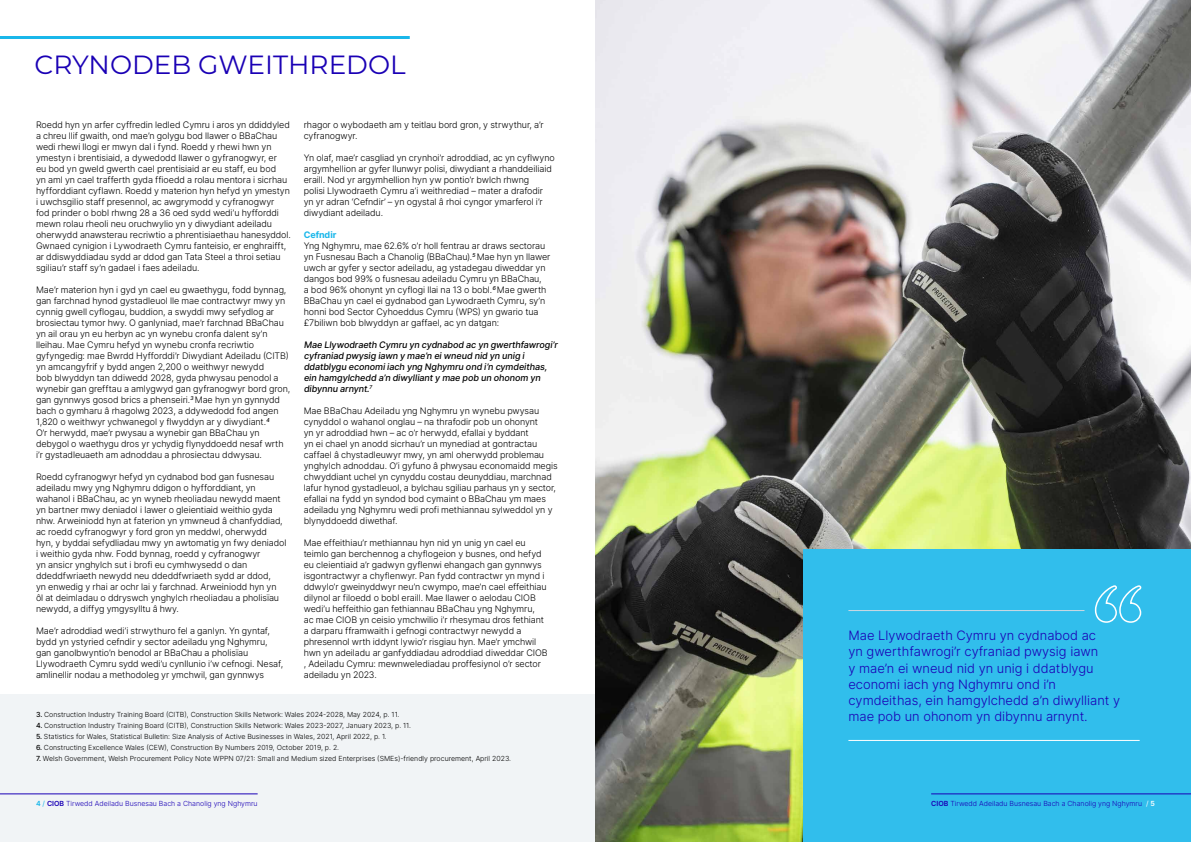
<style>
.page{position:relative;width:1191px;height:842px;background:#fff}
.page>*{position:absolute;margin:0;border:0;box-sizing:border-box;transform-origin:0 0}
.t1{font:26.3px "Montserrat";color:#1a00b5}
.t2{font:300 12.9px/16.2px "Inter";color:#1a00b5}
.t3{font:300 9px/11px "Inter";letter-spacing:-.01em;color:#000}
.t4{font:500 9px/11px "Inter";color:#000}
.t5{font:700 9px "Inter";letter-spacing:-.005em;color:#1ab7ea}
.t6{font:300 7px "Inter";color:#000}
.t7{font:300 7px "Inter";color:#1900b6}
.s1{font-weight:500}
.s2{font-weight:600;color:#1ab7ea}
.s3{font-weight:400;color:#1ab7ea}
.s4{font-weight:600}
.s5{font-weight:400;color:#fff}
.s6{font-weight:600;color:#fff}
</style>
<div class="page">
<div style="left:0;top:694px;width:595px;height:148px;background:#f1f4f6"></div>
<img style="left:596px;top:0;width:595px;height:842px">
<div style="left:803px;top:550px;width:388px;height:292px;background:#31beec"></div>
<hr style="left:848px;top:610px;width:236px;height:1px;background:#cfd9e2">
<hr style="left:848px;top:740px;width:291px;height:1px;background:#fff">
<svg style="left:1094px;top:585px;width:48px;height:38px"></svg>
<hr style="left:0;top:36px;width:410px;height:3px;background:#1ab7ea">
<hr style="left:931px;top:794px;width:260px;height:1px;background:#1900b6">
<hr style="left:0;top:794px;width:258px;height:1px;background:#1900b6">
<h1 class="t1" style="left:35px;top:46px;width:372px">CRYNODEB GWEITHREDOL</h1>
<p class="t3" style="left:36px;top:119px;width:256px">Roedd hyn yn arfer cyffredin ledled Cymru i aros yn ddiddyled a chreu llif gwaith, ond mae’n golygu bod llawer o BBaChau wedi rhewi llogi er mwyn dal i fynd. Roedd y rhewi hwn yn ymestyn i brentisiaid, a dywedodd llawer o gyfranogwyr, er<br>eu bod yn gweld gwerth cael prentisiaid ar eu staff, eu bod<br>yn aml yn cael trafferth gyda ffioedd a rolau mentora i sicrhau hyfforddiant cyflawn. Roedd y materion hyn hefyd yn ymestyn i uwchsgilio staff presennol, ac awgrymodd y cyfranogwyr<br>fod prinder o bobl rhwng 28 a 36 oed sydd wedi’u hyfforddi mewn rolau rheoli neu oruchwylio yn y diwydiant adeiladu oherwydd anawsterau recriwtio a phrentisiaethau hanesyddol.<br>Gwnaed cynigion i Lywodraeth Cymru fanteisio, er enghraifft, ar ddiswyddiadau sydd ar ddod gan Tata Steel a throi setiau sgiliau’r staff sy’n gadael i faes adeiladu.</p>
<p class="t3" style="left:36px;top:284px;width:256px">Mae’r materion hyn i gyd yn cael eu gwaethygu, fodd bynnag, gan farchnad hynod gystadleuol lle mae contractwyr mwy yn cynnig gwell cyflogau, buddion, a swyddi mwy sefydlog ar brosiectau tymor hwy. O ganlyniad, mae’r farchnad BBaChau yn ail orau yn eu herbyn ac yn wynebu cronfa dalent sy’n lleihau. Mae Cymru hefyd yn wynebu cronfa recriwtio gyfyngedig: mae Bwrdd Hyfforddi’r Diwydiant Adeiladu (CITB) yn amcangyfrif y bydd angen 2,200 o weithwyr newydd<br>bob blwyddyn tan ddiwedd 2028, gyda phwysau penodol a wynebir gan grefftau a amlygwyd gan gyfranogwyr bord gron, gan gynnwys gosod brics a phenseiri.<sup>3</sup> Mae hyn yn gynnydd bach o gymharu â rhagolwg 2023, a ddywedodd fod angen 1,820 o weithwyr ychwanegol y flwyddyn ar y diwydiant.<sup>4<br></sup>O’r herwydd, mae’r pwysau a wynebir gan BBaChau yn debygol o waethygu dros yr ychydig flynyddoedd nesaf wrth i’r gystadleuaeth am adnoddau a phrosiectau ddwysau.</p>
<p class="t3" style="left:36px;top:471px;width:252px">Roedd cyfranogwyr hefyd yn cydnabod bod gan fusnesau adeiladu mwy yng Nghymru ddigon o hyfforddiant, yn wahanol i BBaChau, ac yn wyneb rheoliadau newydd maent yn bartner mwy deniadol i lawer o gleientiaid weithio gyda nhw. Arweiniodd hyn at faterion yn ymwneud â chanfyddiad, ac roedd cyfranogwyr y ford gron yn meddwl, oherwydd hyn, y byddai sefydliadau mwy yn awtomatig yn fwy deniadol i weithio gyda nhw. Fodd bynnag, roedd y cyfranogwyr<br>yn ansicr ynghylch sut i brofi eu cymhwysedd o dan ddeddfwriaeth newydd neu ddeddfwriaeth sydd ar ddod,<br>yn enwedig y rhai ar ochr lai y farchnad. Arweiniodd hyn yn<br>ôl at deimladau o ddryswch ynghylch rheoliadau a pholisïau newydd, a diffyg ymgysylltu â hwy.</p>
<p class="t3" style="left:36px;top:625px;width:249px">Mae’r adroddiad wedi’i strwythuro fel a ganlyn. Yn gyntaf, bydd yn ystyried cefndir y sector adeiladu yng Nghymru, gan ganolbwyntio’n benodol ar BBaChau a pholisïau Llywodraeth Cymru sydd wedi’u cynllunio i’w cefnogi. Nesaf, amlinellir nodau a methodoleg yr ymchwil, gan gynnwys</p>
<p class="t3" style="left:304px;top:119px;width:241px">rhagor o wybodaeth am y teitlau bord gron, y strwythur, a’r cyfranogwyr.</p>
<p class="t3" style="left:304px;top:152px;width:252px">Yn olaf, mae’r casgliad yn crynhoi’r adroddiad, ac yn cyflwyno argymhellion ar gyfer llunwyr polisi, diwydiant a rhanddeiliaid eraill. Nod yr argymhellion hyn yw pontio’r bwlch rhwng<br>polisi Llywodraeth Cymru a’i weithrediad – mater a drafodir yn yr adran ‘Cefndir’ – yn ogystal â rhoi cyngor ymarferol i’r diwydiant adeiladu.</p>
<p class="t5" style="left:304px;top:228px;width:34px">Cefndir</p>
<p class="t3" style="left:304px;top:240px;width:248px">Yng Nghymru, mae 62.6% o’r holl fentrau ar draws sectorau yn Fusnesau Bach a Chanolig (BBaChau).<sup>5</sup> Mae hyn yn llawer uwch ar gyfer y sector adeiladu, ag ystadegau diweddar yn dangos bod 99% o fusnesau adeiladu Cymru yn BBaChau,<br>a bod 96% ohonynt yn cyflogi llai na 13 o bobl.<sup>6</sup> Mae gwerth BBaChau yn cael ei gydnabod gan Lywodraeth Cymru, sy’n honni bod Sector Cyhoeddus Cymru (WPS) yn gwario tua £7biliwn bob blwyddyn ar gaffael, ac yn datgan:</p>
<p class="t4" style="left:304px;top:339px;width:257px">Mae Llywodraeth Cymru yn cydnabod ac yn gwerthfawrogi’r cyfraniad pwysig iawn y mae’n eiwneud nid yn unig i ddatblygu economiiach yng Nghymru ond i’n cymdeithas, ein hamgylchedd a’n diwyllianty mae pob un ohonom yn dibynnu arnynt.<sup>7</sup></p>
<p class="t3" style="left:304px;top:405px;width:255px">Mae BBaChau Adeiladu yng Nghymru yn wynebu pwysau cynyddol o wahanol onglau – na thrafodir pob un ohonynt<br>yn yr adroddiad hwn – ac o’r herwydd, efallai y byddant<br>yn ei chael yn anodd sicrhau’r un mynediad at gontractau caffael â chystadleuwyr mwy, yn aml oherwydd problemau ynghylch adnoddau. O’i gyfuno â phwysau economaidd megis chwyddiant uchel yn cynyddu costau deunyddiau, marchnad lafur hynod gystadleuol, a bylchau sgiliau parhaus yn y sector, efallai na fydd yn syndod bod cymaint o BBaChau ym maes adeiladu yng Nghymru wedi profi methiannau sylweddol yn y blynyddoedd diwethaf.</p>
<p class="t3" style="left:304px;top:537px;width:245px">Mae effeithiau’r methiannau hyn nid yn unig yn cael eu teimlo gan berchennog a chyflogeion y busnes, ond hefyd eu cleientiaid a’r gadwyn gyflenwi ehangach gan gynnwys isgontractwyr a chyflenwyr. Pan fydd contractwr yn mynd i ddwylo’r gweinyddwyr neu’n cwympo, mae’n cael effeithiau dilynol ar filoedd o bobl eraill. Mae llawer o aelodau CIOB wedi’u heffeithio gan fethiannau BBaChau yng Nghymru,<br>ac mae CIOB yn ceisio ymchwilio i’r rhesymau dros fethiant a darparu fframwaith i gefnogi contractwyr newydd a phresennol wrth iddynt lywio’r risgiau hyn. Mae’r ymchwil hwn yn adeiladu ar ganfyddiadau adroddiad diweddar CIOB , Adeiladu Cymru: mewnwelediadau proffesiynol o’r sector adeiladu yn 2023.</p>
<p class="t6" style="left:36px;top:709px;width:365px"><span class="s1">3.</span> Construction Industry Training Board (CITB), Construction Skills Network: Wales 2024-2028, May 2024, p. 11.</p>
<p class="t6" style="left:36px;top:720px;width:376px"><span class="s1">4.</span> Construction Industry Training Board (CITB), Construction Skills Network: Wales 2023-2027, January 2023, p. 11.</p>
<p class="t6" style="left:36px;top:731px;width:352px"><span class="s1">5.</span> Statistics for Wales, Statistical Bulletin: Size Analysis of Active Businesses in Wales, 2021, April 2022, p. 1.</p>
<p class="t6" style="left:36px;top:742px;width:305px"><span class="s1">6.</span> Constructing Excellence Wales (CEW), Construction By Numbers 2019, October 2019, p. 2.</p>
<p class="t6" style="left:36px;top:753px;width:476px"><span class="s1">7.</span> Welsh Government, Welsh Procurement Policy Note WPPN 07/21: Small and Medium sized Enterprises (SMEs)-friendly procurement, April 2023.</p>
<h2 class="t2" style="left:848px;top:627px;width:273px">Mae Llywodraeth Cymru yn cydnabod ac<br>yn gwerthfawrogi’r cyfraniad pwysig iawn<br>y mae’n ei wneud nid yn unig i ddatblygu economi iach yng Nghymru ond i’n cymdeithas, ein hamgylchedd a’n diwylliant y mae pob un ohonom yn dibynnu arnynt.</h2>
<p class="t7" style="left:36px;top:798px;width:223px"><span class="s2">4</span> <span class="s3">/</span> <span class="s4">CIOB</span> Tirwedd Adeiladu Busnesau Bach a Chanolig yng Nghymru</p>
<p class="t7" style="left:931px;top:798px;width:225px"><span class="s4">CIOB</span> Tirwedd Adeiladu Busnesau Bach a Chanolig yng Nghymru <span class="s5">/</span> <span class="s6">5</span></p>
</div>
